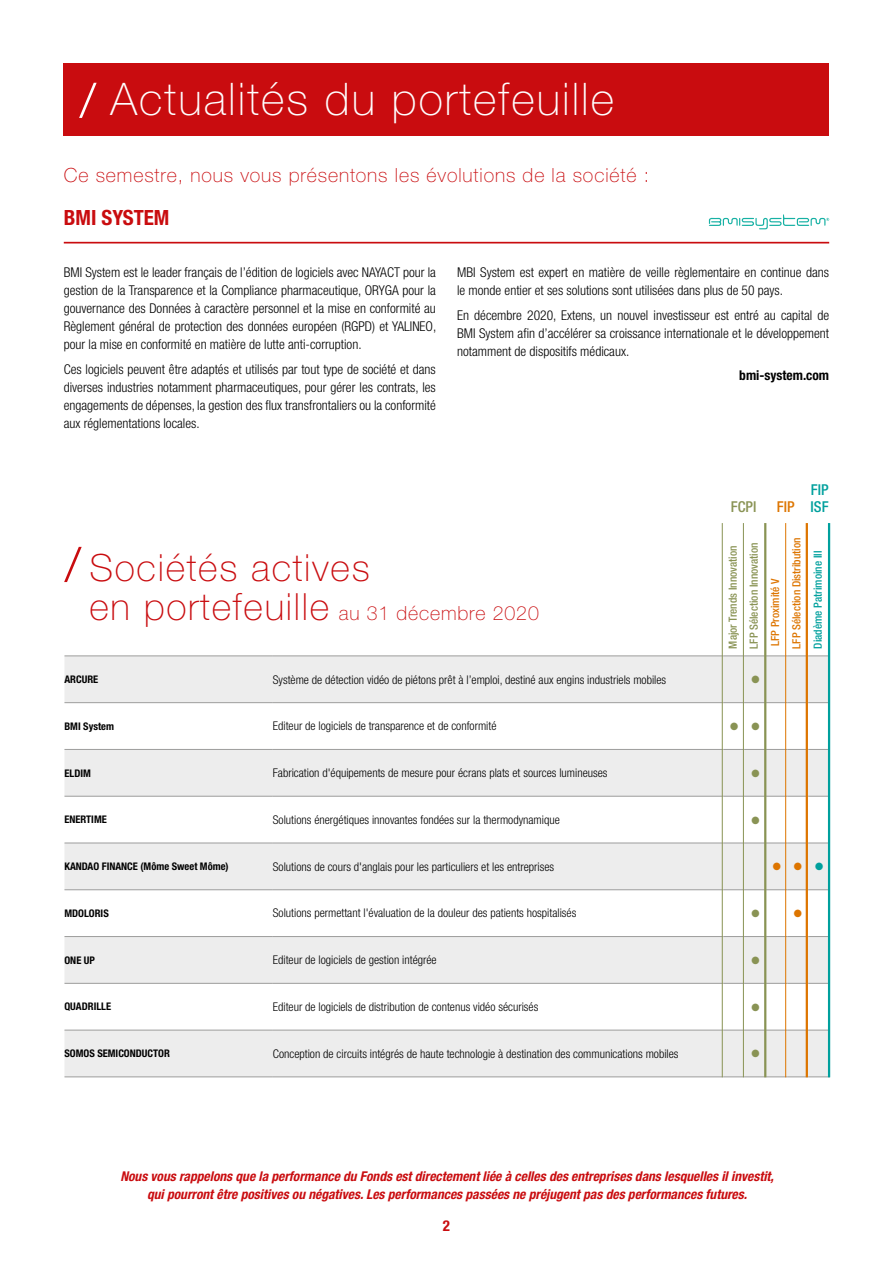
<style>
.page{position:relative;width:893px;height:1263px;background:#fff}
.page>*{position:absolute;margin:0;border:0;box-sizing:border-box;transform-origin:0 0}
.t1{font:100 45px "Helvetica Neue LT Std";letter-spacing:.045em;color:#fff}
.t2{font:100 37.5px "Helvetica Neue LT Std";letter-spacing:.045em;color:#c90c0f}
.t3{font:700 condensed 21px "Helvetica Neue LT Std";color:#c90c0f}
.t4{font:100 19.5px "Helvetica Neue LT Std";letter-spacing:.045em;color:#c90c0f}
.t5{font:500 condensed 15px/16.5px "Helvetica Neue LT Std";color:#00a09d}
.t6{font:500 condensed 15px "Helvetica Neue LT Std";color:#899354}
.t7{font:500 condensed 15px "Helvetica Neue LT Std";color:#dd7500}
.t8{font:700 condensed 15px "Helvetica Neue LT Std";color:#c90c0f}
.t9{font:300 condensed 13.5px/18px "Helvetica Neue LT Std";color:#000;text-align:justify}
.t10{font:italic 700 condensed 13.5px/18px "Helvetica Neue LT Std";color:#c90c0f;text-align:center}
.t11{font:700 condensed 13.5px "Helvetica Neue LT Std";color:#000}
.t12{font:300 condensed 12px "Helvetica Neue LT Std";color:#000}
.t13{font:500 condensed 11.25px/21.3px "Helvetica Neue LT Std";color:#899354}
.t14{font:500 condensed 11.25px/21.3px "Helvetica Neue LT Std";color:#dd7500}
.t15{font:500 condensed 11.25px "Helvetica Neue LT Std";color:#00a09d}
.t16{font:700 condensed 10.5px "Helvetica Neue LT Std";color:#000}
.t17{font:10.5px "Zapf Dingbats ITC";color:#899354}
.t18{font:10.5px "Zapf Dingbats ITC";color:#dd7500}
.s1{font-size:37.5px}
.s2{color:#00a09d}
</style>
<div class="page">
<div style="left:64px;top:64px;width:765px;height:72px;background:#c90c0f"></div>
<svg style="left:79px;top:83px;width:18px;height:35px"></svg>
<hr style="left:64px;top:242px;width:765px;height:1px;background:#c90c0f">
<svg style="left:709px;top:214px;width:120px;height:15px"></svg>
<svg style="left:64px;top:547px;width:18px;height:35px"></svg>
<svg style="left:64px;top:750px;width:764px;height:326px;fill:#ededed"></svg>
<svg style="left:64px;top:655px;width:764px;height:48px;background:#e9e9e9"></svg>
<hr style="left:64px;top:749px;width:209px;height:1px;background:#9d9d9c">
<hr style="left:273px;top:749px;width:451px;height:1px;background:#9d9d9c">
<svg style="left:724px;top:749px;width:104px;height:1px"></svg>
<hr style="left:64px;top:796px;width:209px;height:1px;background:#9d9d9c">
<hr style="left:273px;top:796px;width:451px;height:1px;background:#9d9d9c">
<svg style="left:724px;top:796px;width:104px;height:1px"></svg>
<hr style="left:64px;top:843px;width:209px;height:1px;background:#9d9d9c">
<hr style="left:273px;top:843px;width:451px;height:1px;background:#9d9d9c">
<svg style="left:724px;top:843px;width:104px;height:1px"></svg>
<hr style="left:64px;top:889px;width:209px;height:1px;background:#9d9d9c">
<hr style="left:273px;top:889px;width:451px;height:1px;background:#9d9d9c">
<svg style="left:724px;top:889px;width:104px;height:1px"></svg>
<hr style="left:64px;top:936px;width:209px;height:1px;background:#9d9d9c">
<hr style="left:273px;top:936px;width:451px;height:1px;background:#9d9d9c">
<svg style="left:724px;top:936px;width:104px;height:1px"></svg>
<hr style="left:64px;top:983px;width:209px;height:1px;background:#9d9d9c">
<hr style="left:273px;top:983px;width:451px;height:1px;background:#9d9d9c">
<svg style="left:724px;top:983px;width:104px;height:1px"></svg>
<hr style="left:64px;top:1030px;width:209px;height:1px;background:#9d9d9c">
<hr style="left:273px;top:1030px;width:451px;height:1px;background:#9d9d9c">
<svg style="left:724px;top:1030px;width:104px;height:1px"></svg>
<hr style="left:64px;top:1076px;width:209px;height:1px;background:#9d9d9c">
<hr style="left:273px;top:1076px;width:451px;height:1px;background:#9d9d9c">
<svg style="left:724px;top:1076px;width:104px;height:1px"></svg>
<hr style="left:828px;top:523px;width:2px;height:554px;background:#00a09d">
<hr style="left:806px;top:523px;width:2px;height:554px;background:#dd7500">
<hr style="left:785px;top:523px;width:1px;height:554px;background:#dd7500">
<hr style="left:764px;top:523px;width:2px;height:554px;background:#899354">
<hr style="left:743px;top:523px;width:1px;height:554px;background:#899354">
<hr style="left:722px;top:523px;width:1px;height:554px;background:#899354">
<svg style="left:742px;top:722px;width:2px;height:8px"></svg>
<h1 class="t1" style="left:111px;top:73px;width:505px">Actualités du portefeuille</h1>
<h3 class="t4" style="left:64px;top:164px;width:587px">Ce semestre, nous vous présentons les évolutions de la société :</h3>
<h3 class="t3" style="left:64px;top:205px;width:107px">BMI SYSTEM</h3>
<p class="t9" style="left:64px;top:264px;width:374px">BMI System est le leader français de l’édition de logiciels avec NAYACT pour la gestion de la Transparence et la Compliance pharmaceutique, ORYGA pour la gouvernance des Données à caractère personnel et la mise en conformité au Règlement général de protection des données européen (RGPD) et YALINEO, pour la mise en conformité en matière de lutte anti-corruption.</p>
<p class="t9" style="left:64px;top:360px;width:374px">Ces logiciels peuvent être adaptés et utilisés par tout type de société et dans diverses industries notamment pharmaceutiques, pour gérer les contrats, les engagements de dépenses, la gestion des flux transfrontaliers ou la conformité aux réglementations locales.</p>
<p class="t9" style="left:457px;top:264px;width:374px">MBI System est expert en matière de veille règlementaire en continue dans le monde entier et ses solutions sont utilisées dans plus de 50 pays.</p>
<p class="t9" style="left:457px;top:306px;width:374px">En décembre 2020, Extens, un nouvel investisseur est entré au capital de BMI System afin d’accélérer sa croissance internationale et le développement notamment de dispositifs médicaux.</p>
<p class="t11" style="left:739px;top:367px;width:91px">bmi-system.com</p>
<h2 class="t2" style="left:89px;top:546px;width:282px">Sociétés actives</h2>
<h3 class="t4" style="left:89px;top:602px;width:451px"><span class="s1">en portefeuille</span> au 31 décembre 2020</h3>
<p class="t6" style="left:731px;top:497px;width:27px">FCPI</p>
<p class="t7" style="left:777px;top:497px;width:19px">FIP</p>
<p class="t13" style="left:722px;top:649px;width:107px;rotate:-90deg">Major Trends Innovation<br>LFP Sélection Innovation</p>
<p class="t14" style="left:764px;top:649px;width:113px;rotate:-90deg">LFP Proximité V<br>LFP Sélection Distribution</p>
<p class="t5" style="left:811px;top:481px;width:20px">FIP<br>ISF</p>
<p class="t15" style="left:811px;top:649px;width:99px;rotate:-90deg">Diadème Patrimoine III</p>
<p class="t16" style="left:64px;top:673px;width:35px">ARCURE</p>
<p class="t12" style="left:273px;top:672px;width:395px">Système de détection vidéo de piétons prêt à l’emploi, destiné aux engins industriels mobiles</p>
<p class="t17" style="left:751px;top:675px;width:10px">●</p>
<p class="t16" style="left:64px;top:720px;width:51px">BMI System</p>
<p class="t12" style="left:273px;top:719px;width:225px">Editeur de logiciels de transparence et de conformité</p>
<p class="t16" style="left:64px;top:766px;width:28px">ELDIM</p>
<p class="t12" style="left:273px;top:766px;width:336px">Fabrication d'équipements de mesure pour écrans plats et sources lumineuses</p>
<p class="t17" style="left:751px;top:768px;width:10px">●</p>
<p class="t16" style="left:64px;top:813px;width:44px">ENERTIME</p>
<p class="t12" style="left:273px;top:813px;width:288px">Solutions énergétiques innovantes fondées sur la thermodynamique</p>
<p class="t17" style="left:751px;top:815px;width:10px">●</p>
<p class="t16" style="left:64px;top:860px;width:166px">KANDAO FINANCE (Môme Sweet Môme)</p>
<p class="t12" style="left:273px;top:859px;width:283px">Solutions de cours d'anglais pour les particuliers et les entreprises</p>
<p class="t18" style="left:773px;top:862px;width:52px">●●<span class="s2">●</span></p>
<p class="t16" style="left:64px;top:907px;width:46px">MDOLORIS</p>
<p class="t12" style="left:273px;top:906px;width:305px">Solutions permettant l'évaluation de la douleur des patients hospitalisés</p>
<p class="t17" style="left:751px;top:908px;width:10px">●</p>
<p class="t18" style="left:794px;top:908px;width:10px">●</p>
<p class="t16" style="left:64px;top:953px;width:32px">ONE UP</p>
<p class="t12" style="left:273px;top:953px;width:165px">Editeur de logiciels de gestion intégrée</p>
<p class="t17" style="left:751px;top:955px;width:10px">●</p>
<p class="t16" style="left:64px;top:1000px;width:48px">QUADRILLE</p>
<p class="t12" style="left:273px;top:1000px;width:267px">Editeur de logiciels de distribution de contenus vidéo sécurisés</p>
<p class="t17" style="left:751px;top:1002px;width:10px">●</p>
<p class="t16" style="left:64px;top:1047px;width:107px">SOMOS SEMICONDUCTOR</p>
<p class="t12" style="left:273px;top:1047px;width:407px">Conception de circuits intégrés de haute technologie à destination des communications mobiles</p>
<p class="t17" style="left:751px;top:1049px;width:10px">●</p>
<p class="t10" style="left:120px;top:1167px;width:655px">Nous vous rappelons que la performance du Fonds est directement liée à celles des entreprises dans lesquelles il investit, qui pourront être positives ou négatives. Les performances passées ne préjugent pas des performances futures.</p>
<p class="t8" style="left:443px;top:1217px;width:9px">2</p>
</div>
